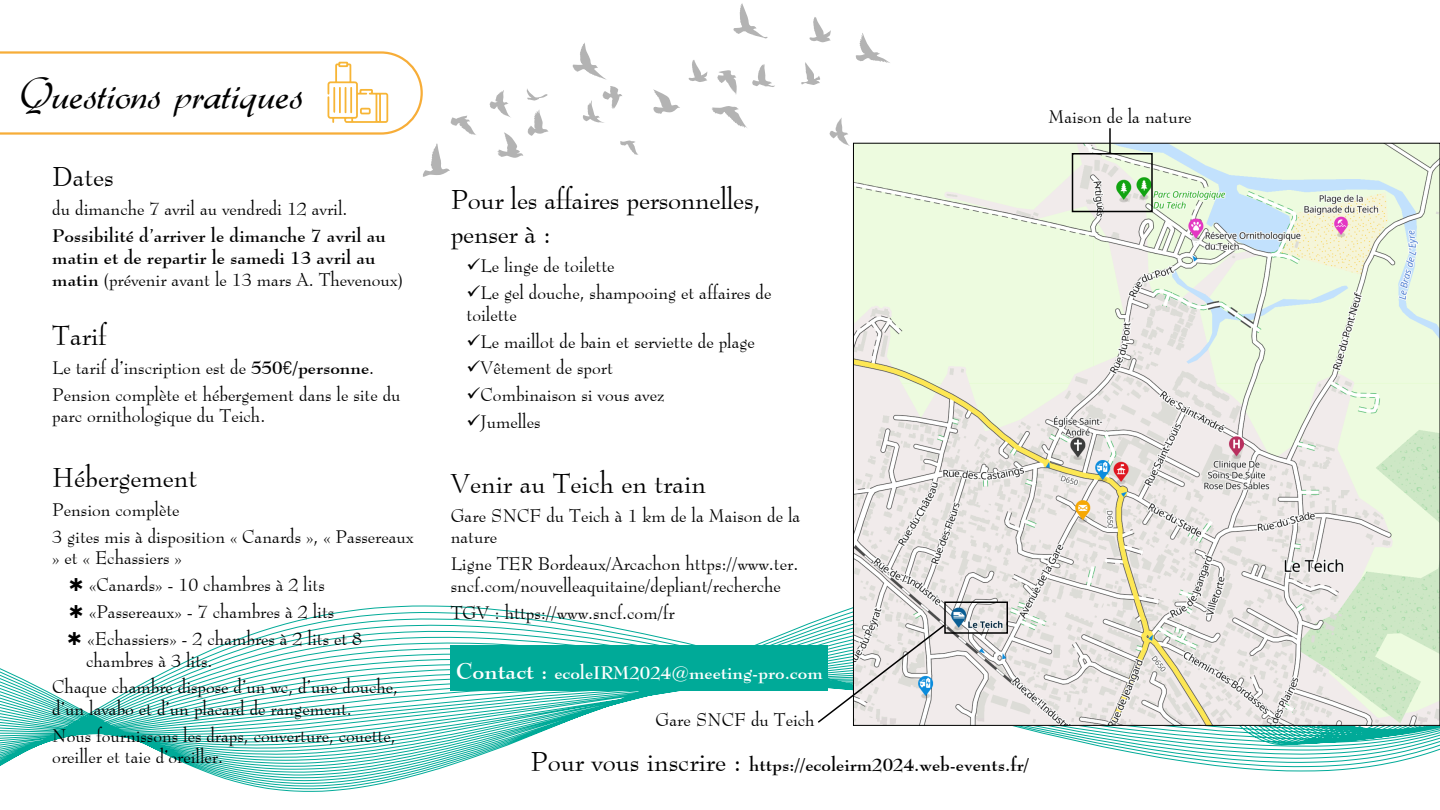
<style>
.page{position:relative;width:1440px;height:810px;background:#fff}
.page>*{position:absolute;margin:0;border:0;box-sizing:border-box;transform-origin:0 0}
.t1{font:45px "Gabrielle";color:#000}
.t2{font:27px "Bernhard Modern BT";color:#000}
.t3{font:18px/21.6px "Bernhard Modern BT";color:#000}
.t4{font:700 18px/21.6px "Bernhard Modern BT";color:#000}
.t5{font:700 18px "Bernhard Modern BT";color:#fff}
.s1{font-weight:400}
.s2{font-weight:700}
.s3{font-family:"Abel"}
.s4{font-size:22.5px}
.s5{font-weight:400;font-size:27px}
</style>
<div class="page">
<svg style="left:0;top:605px;width:1440px;height:187px"></svg>
<svg style="left:0;top:51px;width:423px;height:84px"></svg>
<img style="left:855px;top:145px;width:583px;height:579px">
<div style="left:944px;top:602px;width:64px;height:32px;border:2px solid #000"></div>
<svg style="left:816px;top:623px;width:130px;height:101px"></svg>
<div style="left:1072px;top:153px;width:81px;height:59px;border:2px solid #000"></div>
<hr style="left:1109px;top:128px;width:2px;height:25px;background:#000">
<svg style="left:801px;top:62px;width:19px;height:23px"></svg>
<svg style="left:829px;top:118px;width:21px;height:28px"></svg>
<svg style="left:752px;top:64px;width:23px;height:23px"></svg>
<svg style="left:809px;top:17px;width:22px;height:25px"></svg>
<svg style="left:688px;top:60px;width:19px;height:22px"></svg>
<svg style="left:717px;top:70px;width:20px;height:25px"></svg>
<svg style="left:733px;top:3px;width:35px;height:36px"></svg>
<svg style="left:450px;top:115px;width:26px;height:20px"></svg>
<svg style="left:620px;top:141px;width:18px;height:14px"></svg>
<svg style="left:423px;top:143px;width:27px;height:34px"></svg>
<svg style="left:489px;top:88px;width:60px;height:70px"></svg>
<svg style="left:583px;top:86px;width:39px;height:37px"></svg>
<svg style="left:572px;top:43px;width:35px;height:37px"></svg>
<svg style="left:855px;top:33px;width:35px;height:30px"></svg>
<svg style="left:712px;top:106px;width:35px;height:22px"></svg>
<svg style="left:653px;top:89px;width:27px;height:25px"></svg>
<div style="left:451px;top:645px;width:377px;height:45px;background:#00aa98"></div>
<svg style="left:70px;top:605px;width:12px;height:13px"></svg>
<svg style="left:68px;top:632px;width:13px;height:13px"></svg>
<p class="t1" style="left:20px;top:67px;width:285px">Questions pratiques</p>
<p class="t2" style="left:52px;top:159px;width:63px">Dates</p>
<p class="t3" style="left:52px;top:198px;width:297px">du dimanche 7 avril au vendredi 12 avril.</p>
<p class="t4" style="left:52px;top:225px;width:352px">Possibilité d’arriver le dimanche 7 avril au matin et de repartir le samedi 13 avril au matin <span class="s1">(prévenir avant le 13 mars A. Thevenoux)</span></p>
<p class="t2" style="left:52px;top:318px;width:56px">Tarif</p>
<p class="t3" style="left:52px;top:356px;width:323px">Le tarif d’inscription est de <span class="s2">550</span><span class="s3">€</span><span class="s2">/personne</span>.</p>
<p class="t3" style="left:52px;top:383px;width:350px">Pension complète et hébergement dans le site du parc ornithologique du Teich.</p>
<p class="t2" style="left:52px;top:460px;width:147px">Hébergement</p>
<p class="t3" style="left:52px;top:498px;width:129px">Pension complète</p>
<p class="t3" style="left:52px;top:525px;width:363px">3 gites mis à disposition « Canards », « Passereaux » et « Echassiers »</p>
<p class="t3" style="left:89px;top:574px;width:237px">«Canards» - 10 chambres à 2 lits</p>
<p class="t3" style="left:89px;top:600px;width:247px">«Passereaux» - 7 chambres à 2 lits</p>
<p class="t3" style="left:86px;top:627px;width:278px">«Echassiers» - 2 chambres à 2 lits et 8 chambres à 3 lits.</p>
<p class="t3" style="left:52px;top:676px;width:347px">Chaque chambre dispose d’un wc, d’une douche, d’un lavabo et d’un placard de rangement.</p>
<p class="t3" style="left:52px;top:724px;width:345px">Nous fournissons les draps, couverture, couette, oreiller et taie d’oreiller.</p>
<p class="t3" style="left:1049px;top:106px;width:144px">Maison de la nature</p>
<p class="t2" style="left:451px;top:181px;width:312px">Pour les affaires personnelles,</p>
<p class="t2" style="left:451px;top:216px;width:102px">penser à :</p>
<p class="t3" style="left:466px;top:255px;width:150px">✓Le linge de toilette</p>
<p class="t3" style="left:466px;top:281px;width:307px">✓Le gel douche, shampooing et affaires de toilette</p>
<p class="t3" style="left:466px;top:330px;width:290px">✓Le maillot de bain et serviette de plage</p>
<p class="t3" style="left:466px;top:357px;width:148px">✓Vêtement de sport</p>
<p class="t3" style="left:466px;top:384px;width:199px">✓Combinaison si vous avez</p>
<p class="t3" style="left:466px;top:410px;width:76px">✓Jumelles</p>
<p class="t2" style="left:451px;top:465px;width:257px">Venir au Teich en train</p>
<p class="t3" style="left:451px;top:504px;width:351px">Gare SNCF du Teich à 1 km de la Maison de la nature</p>
<p class="t3" style="left:451px;top:552px;width:349px">Ligne TER Bordeaux/Arcachon https://www.ter. sncf.com/nouvelleaquitaine/depliant/recherche</p>
<p class="t3" style="left:451px;top:601px;width:225px">TGV : https://www.sncf.com/fr</p>
<p class="t5" style="left:456px;top:661px;width:368px"><span class="s4">Contact :</span> ecoleIRM2024@meeting-pro.com</p>
<p class="t3" style="left:656px;top:708px;width:161px">Gare SNCF du Teich</p>
<p class="t4" style="left:530px;top:753px;width:500px"><span class="s5">Pour vous inscrire :</span> https://ecoleirm2024.web-events.fr/</p>
</div>
